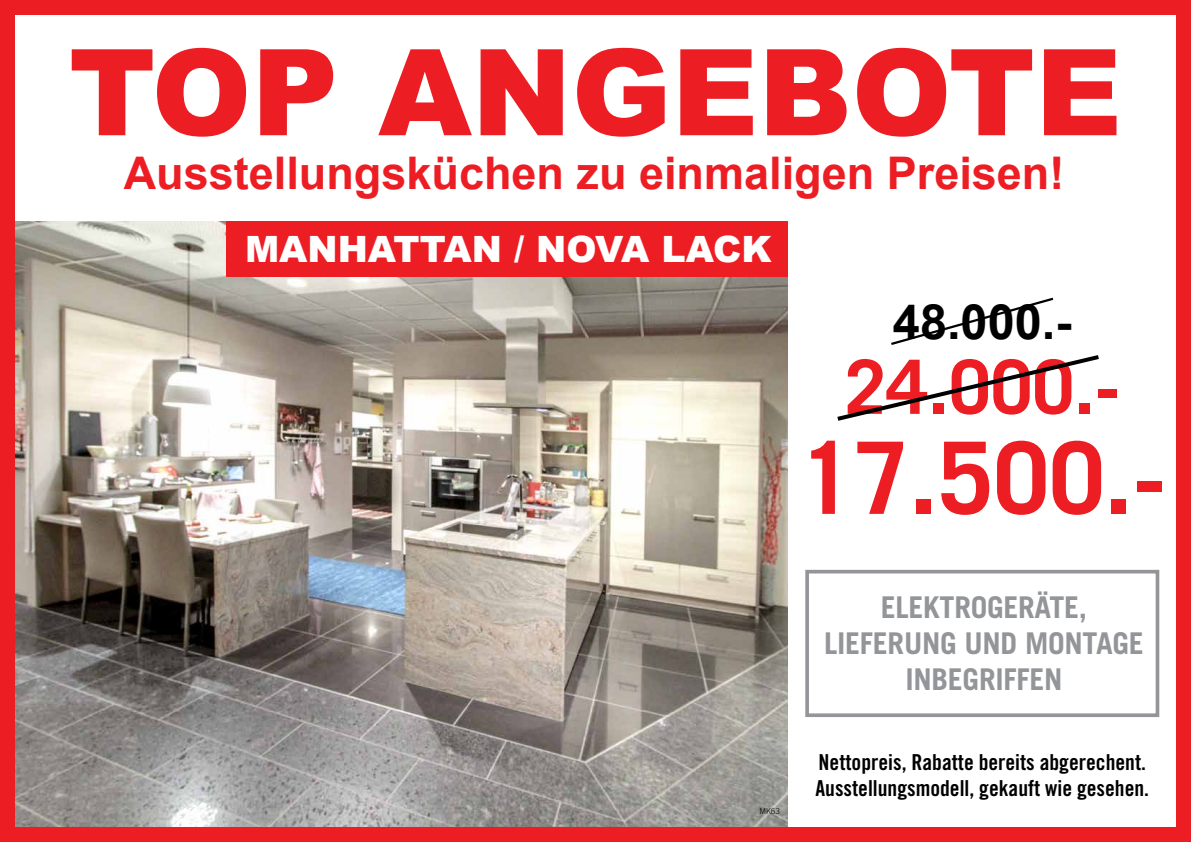
<style>
.page{position:relative;width:1191px;height:842px;background:#fff}
.page>*{position:absolute;margin:0;border:0;box-sizing:border-box;transform-origin:0 0}
.t1{font:900 120px "Arial";color:#ed1d24}
.t2{font:700 100px "Trade Gothic LT Std";color:#ed1d24}
.t3{font:700 75px "Trade Gothic LT Std";color:#ed1d24}
.t4{font:700 48.7px "Arial";color:#000}
.t5{font:700 45px "Arial";color:#ed1d24}
.t6{font:900 36.3px "Arial";color:#fff}
.t7{font:700 30px/36px "Trade Gothic LT Std";letter-spacing:-.01em;color:#939598;text-align:center}
.t8{font:22px/26.4px "Trade Gothic LT Std Bd Cn 20";color:#000}
.t9{font:300 8px "Trade Gothic LT Std";color:#000}
</style>
<div class="page">
<img style="left:16px;top:221px;width:771px;height:605px">
<div style="left:0;top:0;width:1191px;height:842px;border:15px solid #ed1d24"></div>
<div style="left:805px;top:570px;width:354px;height:147px;background:#fff;border:4px solid #939598"></div>
<div style="left:226px;top:221px;width:561px;height:55px;background:#ed1d24"></div>
<svg style="left:837px;top:297px;width:262px;height:124px"></svg>
<h1 class="t1" style="left:69px;top:5px;width:1054px">TOP ANGEBOTE</h1>
<h3 class="t5" style="left:124px;top:142px;width:942px">Ausstellungsküchen zu einmaligen Preisen!</h3>
<h3 class="t6" style="left:245px;top:222px;width:528px">MANHATTAN / NOVA LACK</h3>
<p class="t9" style="left:759px;top:806px;width:22px">MK63</p>
<h3 class="t4" style="left:893px;top:287px;width:180px">48.000.-</h3>
<h3 class="t3" style="left:844px;top:341px;width:277px">24.000.-</h3>
<h2 class="t2" style="left:798px;top:417px;width:368px">17.500.-</h2>
<h3 class="t7" style="left:824px;top:589px;width:321px">ELEKTROGERÄTE,<br>LIEFERUNG UND MONTAGE<br>INBEGRIFFEN</h3>
<p class="t8" style="left:815px;top:749px;width:335px">Nettopreis, Rabatte bereits abgerechent.<br>Ausstellungsmodell, gekauft wie gesehen.</p>
</div>
